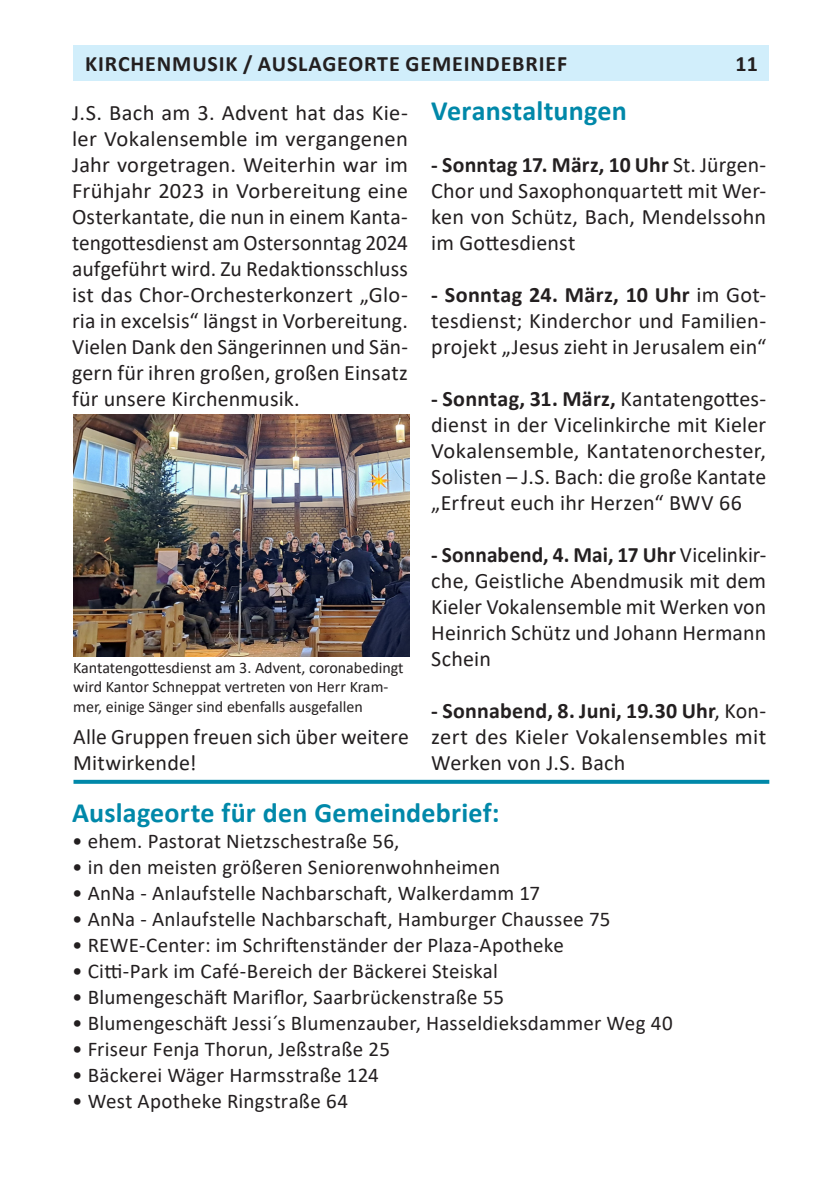
<style>
.page{position:relative;width:840px;height:1191px;background:#fff}
.page>*{position:absolute;margin:0;border:0;box-sizing:border-box;transform-origin:0 0}
.t1{font:700 28px "Calibri";letter-spacing:.01em;color:#0088a9}
.t2{font:22px/26px "Calibri";letter-spacing:.01em;color:#231f20;text-align:justify}
.t3{font:700 22px "Calibri";letter-spacing:.04em;color:#231f20}
.t4{font:21px "Calibri";letter-spacing:.01em;color:#231f20}
.t5{font:16px/19.2px "Calibri";color:#231f20}
.s1{font-weight:700}
</style>
<div class="page">
<div style="left:73px;top:45px;width:695px;height:36px;background:#d1eefb"></div>
<img style="left:73px;top:415px;width:336px;height:241px">
<svg style="left:73px;top:780px;width:695px;height:4px;background:#0b8dac"></svg>
<p class="t3" style="left:85px;top:49px;width:483px">Kirchenmusik / Auslageorte Gemeindebrief</p>
<p class="t3" style="left:735px;top:49px;width:24px">11</p>
<p class="t1" style="left:431px;top:91px;width:197px">Veranstaltungen</p>
<p class="t2" style="left:431px;top:151px;width:336px"><span class="s1">- Sonntag 17. März, 10 Uhr</span> St. Jürgen-Chor und Saxophonquartett mit Wer&shy;ken von Schütz, Bach, Mendelssohn im Gottesdienst</p>
<p class="t2" style="left:431px;top:281px;width:336px"><span class="s1">- Sonntag 24. März, 10 Uhr</span> im Got&shy;tesdienst; Kinderchor und Familien&shy;projekt „Jesus zieht in Jerusalem ein“</p>
<p class="t2" style="left:431px;top:385px;width:336px"><span class="s1">- Sonntag, 31. März,</span> Kantatengottes&shy;dienst in der Vicelinkirche mit Kieler Vokalensemble, Kantatenorchester, Solisten – J.S. Bach: die große Kantate „Erfreut euch ihr Herzen“ BWV 66</p>
<p class="t2" style="left:431px;top:541px;width:336px"><span class="s1">- Sonnabend, 4. Mai, 17 Uhr</span> Vicelinkir&shy;che, Geistliche Abendmusik mit dem Kieler Vokalensemble mit Werken von Heinrich Schütz und Johann Hermann Schein</p>
<p class="t2" style="left:431px;top:697px;width:336px"><span class="s1">- Sonnabend, 8. Juni, 19.30 Uhr</span>, Kon&shy;zert des Kieler Vokalensembles mit Werken von J.S. Bach</p>
<p class="t2" style="left:72px;top:99px;width:337px">J.S. Bach am 3. Advent hat das Kie&shy;ler Vokalensemble im vergangenen Jahr vorgetragen. Weiterhin war im Frühjahr 2023 in Vorbereitung eine Osterkantate, die nun in einem Kanta&shy;tengottesdienst am Ostersonntag 2024 aufgeführt wird. Zu Redaktionsschluss ist das Chor-Orchesterkonzert „Glo&shy;ria in excelsis“ längst in Vorbereitung.<br>Vielen Dank den Sängerinnen und Sän&shy;gern für ihren großen, großen Einsatz für unsere Kirchenmusik.</p>
<p class="t5" style="left:73px;top:658px;width:331px">Kantatengottesdienst am 3. Advent, coronabedingt wird Kantor Schneppat vertreten von Herr Kram&shy;mer, einige Sänger sind ebenfalls ausgefallen</p>
<p class="t2" style="left:73px;top:723px;width:337px">Alle Gruppen freuen sich über weitere<br>Mitwirkende!</p>
<p class="t1" style="left:72px;top:793px;width:428px">Auslageorte für den Gemeindebrief:</p>
<p class="t4" style="left:72px;top:826px;width:328px">• ehem. Pastorat Nietzschestraße 56,</p>
<p class="t4" style="left:72px;top:852px;width:429px">• in den meisten größeren Seniorenwohnheimen</p>
<p class="t4" style="left:72px;top:878px;width:469px">• AnNa - Anlaufstelle Nachbarschaft, Walkerdamm 17</p>
<p class="t4" style="left:72px;top:904px;width:539px">• AnNa - Anlaufstelle Nachbarschaft, Hamburger Chaussee 75</p>
<p class="t4" style="left:72px;top:930px;width:493px">• REWE-Center: im Schriftenständer der Plaza-Apotheke</p>
<p class="t4" style="left:72px;top:956px;width:427px">• Citti-Park im Café-Bereich der Bäckerei Steiskal</p>
<p class="t4" style="left:72px;top:982px;width:433px">• Blumengeschäft Mariflor, Saarbrückenstraße 55</p>
<p class="t4" style="left:72px;top:1008px;width:601px">• Blumengeschäft Jessi´s Blumenzauber, Hasseldieksdammer Weg 40</p>
<p class="t4" style="left:72px;top:1034px;width:319px">• Friseur Fenja Thorun, Jeßstraße 25</p>
<p class="t4" style="left:72px;top:1060px;width:308px">• Bäckerei Wäger Harmsstraße 124</p>
<p class="t4" style="left:72px;top:1086px;width:277px">• West Apotheke Ringstraße 64</p>
</div>
